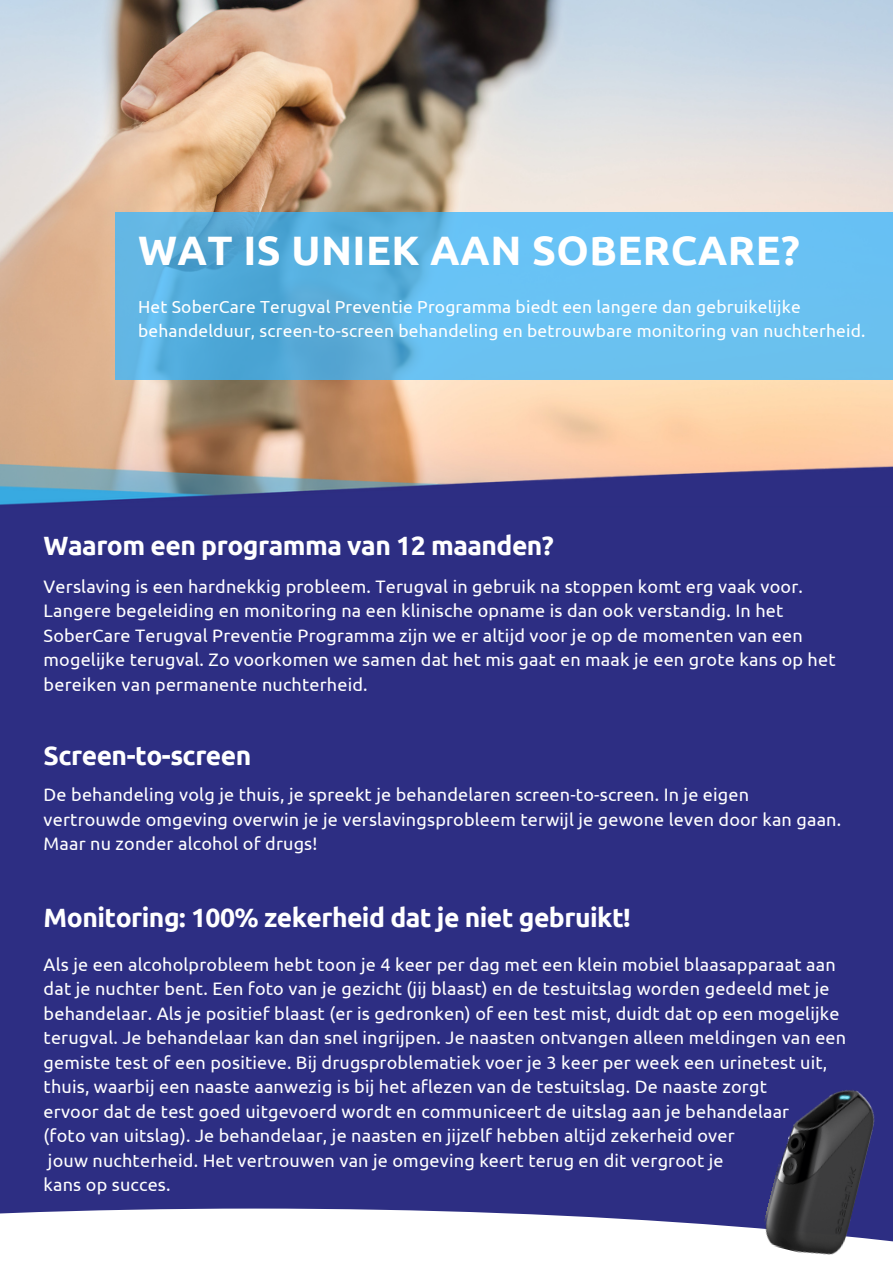
<style>
.page{position:relative;width:893px;height:1264px;background:#fff}
.page>*{position:absolute;margin:0;border:0;box-sizing:border-box;transform-origin:0 0}
.t1{font:700 41.1px "Ubuntu";letter-spacing:.01em;color:#fff}
.t2{font:700 26.4px "Ubuntu";letter-spacing:-.02em;color:#fff}
.t3{font:18px/24.6px "Ubuntu";letter-spacing:.01em;color:#fff}
.t4{font:17.4px/24px "Ubuntu";letter-spacing:.01em;color:#fff}
</style>
<div class="page">
<div style="left:0;top:0;width:892px;height:1262px;background:#2d2e83"></div>
<img style="left:0;top:0;width:892px;height:458px">
<svg style="left:116px;top:212px;width:776px;height:168px;fill:#68c1ef"></svg>
<img style="left:0;top:458px;width:892px;height:47px">
<svg style="left:0;top:1208px;width:892px;height:54px;fill:#fff"></svg>
<img style="left:758px;top:1090px;width:123px;height:172px">
<h1 class="t1" style="left:138px;top:227px;width:663px">WAT IS UNIEK AAN SOBERCARE?</h1>
<p class="t4" style="left:138px;top:294px;width:728px">Het SoberCare Terugval Preventie Programma biedt een langere dan gebruikelijke behandelduur, screen-to-screen behandeling en betrouwbare monitoring van nuchterheid.</p>
<h2 class="t2" style="left:44px;top:530px;width:512px">Waarom een programma van 12 maanden?</h2>
<p class="t3" style="left:44px;top:574px;width:793px">Verslaving is een hardnekkig probleem. Terugval in gebruik na stoppen komt erg vaak voor.<br>Langere begeleiding en monitoring na een klinische opname is dan ook verstandig. In het SoberCare Terugval Preventie Programma zijn we er altijd voor je op de momenten van een mogelijke terugval. Zo voorkomen we samen dat het mis gaat en maak je een grote kans op het bereiken van permanente nuchterheid.</p>
<h2 class="t2" style="left:44px;top:740px;width:209px">Screen-to-screen</h2>
<p class="t3" style="left:44px;top:782px;width:799px">De behandeling volg je thuis, je spreekt je behandelaren screen-to-screen. In je eigen vertrouwde omgeving overwin je je verslavingsprobleem terwijl je gewone leven door kan gaan.<br>Maar nu zonder alcohol of drugs!</p>
<h2 class="t2" style="left:44px;top:902px;width:588px">Monitoring: 100% zekerheid dat je niet gebruikt!</h2>
<p class="t3" style="left:44px;top:951px;width:804px">Als je een alcoholprobleem hebt toon je 4 keer per dag met een klein mobiel blaasapparaat aan dat je nuchter bent. Een foto van je gezicht (jij blaast) en de testuitslag worden gedeeld met je behandelaar. Als je positief blaast (er is gedronken) of een test mist, duidt dat op een mogelijke terugval. Je behandelaar kan dan snel ingrijpen. Je naasten ontvangen alleen meldingen van een gemiste test of een positieve. Bij drugsproblematiek voer je 3 keer per week een urinetest uit, thuis, waarbij een naaste aanwezig is bij het aflezen van de testuitslag. De naaste zorgt<br>ervoor dat de test goed uitgevoerd wordt en communiceert de uitslag aan je behandelaar<br>(foto van uitslag). Je behandelaar, je naasten en jijzelf hebben altijd zekerheid over<br>jouw nuchterheid. Het vertrouwen van je omgeving keert terug en dit vergroot je<br>kans op succes.</p>
</div>
